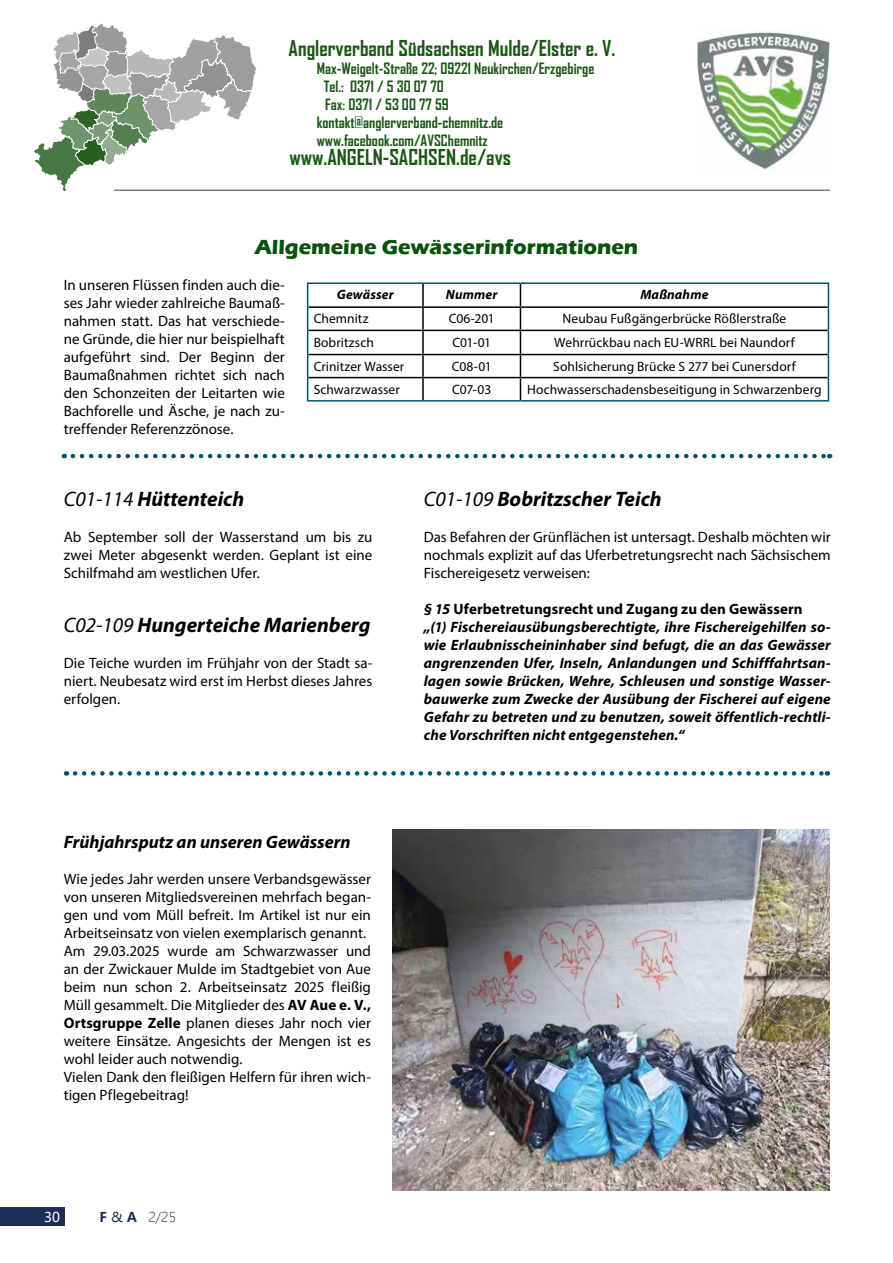
<style>
.page{position:relative;width:893px;height:1263px;background:#fff}
.page>*{position:absolute;margin:0;border:0;box-sizing:border-box;transform-origin:0 0}
.t1{font:italic 21px "Myriad Variable Concept";color:#000}
.t2{font:700 21px "Agency FB";color:#1c5716}
.t3{font:700 21px "Eras ITC";color:#08530c}
.t4{font:italic 18px "Myriad Variable Concept";color:#000}
.t5{font:15px/18px "Myriad Pro";color:#000;text-align:justify}
.t6{font:italic 700 15px/18px "Myriad Pro";letter-spacing:.005em;color:#000}
.t7{font:700 15px "Agency FB";color:#1c5716}
.t8{font:13.5px "Myriad Pro";letter-spacing:.005em;color:#000}
.t9{font:italic 700 13.5px "Myriad Pro";letter-spacing:.015em;color:#000}
.t10{font:300 13.5px "Microsoft Ya Hei";color:#1c2e57}
.t11{font:13.5px "Microsoft Ya Hei";color:#fff}
.s1{font-weight:700}
.s2{font-weight:400}
.s3{font-style:normal}
</style>
<div class="page">
<div style="left:0;top:1208px;width:64px;height:18px;background:#1c2e57"></div>
<svg style="left:34px;top:24px;width:223px;height:167px"></svg>
<img style="left:697px;top:31px;width:133px;height:139px">
<hr style="left:114px;top:190px;width:716px;height:1px;background:#1c5716">
<hr style="left:307px;top:282px;width:116px;height:2px;background:#005271">
<hr style="left:423px;top:282px;width:97px;height:2px;background:#005271">
<hr style="left:520px;top:282px;width:309px;height:2px;background:#005271">
<svg style="left:307px;top:284px;width:1px;height:116px"></svg>
<svg style="left:828px;top:284px;width:1px;height:116px"></svg>
<hr style="left:307px;top:400px;width:116px;height:2px;background:#005271">
<hr style="left:423px;top:400px;width:97px;height:2px;background:#005271">
<hr style="left:520px;top:400px;width:309px;height:2px;background:#005271">
<hr style="left:422px;top:284px;width:2px;height:22px;background:#000">
<hr style="left:308px;top:306px;width:115px;height:2px;background:#000">
<hr style="left:423px;top:306px;width:97px;height:2px;background:#000">
<hr style="left:422px;top:308px;width:2px;height:22px;background:#000">
<hr style="left:520px;top:306px;width:308px;height:2px;background:#000">
<hr style="left:308px;top:330px;width:115px;height:1px;background:#000">
<hr style="left:423px;top:330px;width:97px;height:1px;background:#000">
<hr style="left:422px;top:331px;width:2px;height:23px;background:#000">
<hr style="left:520px;top:330px;width:308px;height:1px;background:#000">
<hr style="left:308px;top:354px;width:115px;height:1px;background:#000">
<hr style="left:423px;top:354px;width:97px;height:1px;background:#000">
<hr style="left:422px;top:355px;width:2px;height:22px;background:#000">
<hr style="left:520px;top:354px;width:308px;height:1px;background:#000">
<hr style="left:308px;top:377px;width:115px;height:1px;background:#000">
<hr style="left:423px;top:377px;width:97px;height:1px;background:#000">
<hr style="left:422px;top:378px;width:2px;height:22px;background:#000">
<hr style="left:520px;top:377px;width:308px;height:1px;background:#000">
<svg style="left:520px;top:284px;width:1px;height:116px"></svg>
<img style="left:392px;top:830px;width:437px;height:361px">
<svg style="left:73px;top:454px;width:757px;height:4px"></svg>
<svg style="left:75px;top:771px;width:753px;height:5px"></svg>
<h1 class="t2" style="left:289px;top:35px;width:328px">Anglerverband Südsachsen Mulde/Elster e. V.</h1>
<p class="t7" style="left:324px;top:77px;width:122px">Tel.: 0371 / 5 30 07 70</p>
<p class="t7" style="left:325px;top:95px;width:125px">Fax: 0371 / 53 00 77 59</p>
<p class="t7" style="left:317px;top:113px;width:188px">kontakt@anglerverband-chemnitz.de</p>
<p class="t7" style="left:317px;top:131px;width:173px">www.facebook.com/AVSChemnitz</p>
<p class="t7" style="left:317px;top:59px;width:279px">Max-Weigelt-Straße 22; 09221 Neukirchen/Erzgebirge</p>
<h1 class="t2" style="left:289px;top:144px;width:223px">www.ANGELN-SACHSEN.de/avs</h1>
<h1 class="t3" style="left:255px;top:234px;width:385px">Allgemeine Gewässerinformationen</h1>
<p class="t5" style="left:64px;top:275px;width:223px">In unseren Flüssen finden auch die&shy;ses Jahr wieder zahlreiche Baumaß&shy;nahmen statt. Das hat verschiede&shy;ne Gründe, die hier nur beispielhaft aufgeführt sind. Der Beginn der Baumaßnahmen richtet sich nach den Schonzeiten der Leitarten wie Bachforelle und Äsche, je nach zu&shy;treffender Referenzzönose.</p>
<h1 class="t1" style="left:64px;top:486px;width:182px">C01-114 Hüttenteich</h1>
<p class="t9" style="left:337px;top:286px;width:59px">Gewässer</p>
<p class="t9" style="left:446px;top:286px;width:53px">Nummer</p>
<p class="t9" style="left:640px;top:286px;width:70px">Maßnahme</p>
<p class="t8" style="left:314px;top:310px;width:56px">Chemnitz</p>
<p class="t8" style="left:449px;top:310px;width:47px">C06-201</p>
<p class="t8" style="left:563px;top:310px;width:225px">Neubau Fußgängerbrücke Rößlerstraße</p>
<p class="t8" style="left:314px;top:334px;width:62px">Bobritzsch</p>
<p class="t8" style="left:452px;top:334px;width:40px">C01-01</p>
<p class="t8" style="left:554px;top:334px;width:242px">Wehrrückbau nach EU-WRRL bei Naundorf</p>
<p class="t8" style="left:314px;top:358px;width:92px">Crinitzer Wasser</p>
<p class="t8" style="left:452px;top:358px;width:42px">C08-01</p>
<p class="t8" style="left:553px;top:358px;width:244px">Sohlsicherung Brücke S 277 bei Cunersdorf</p>
<p class="t8" style="left:314px;top:381px;width:88px">Schwarzwasser</p>
<p class="t8" style="left:452px;top:381px;width:41px">C07-03</p>
<p class="t8" style="left:527px;top:381px;width:296px">Hochwasserschadensbeseitigung in Schwarzenberg</p>
<h1 class="t1" style="left:424px;top:486px;width:239px">C01-109 Bobritzscher Teich</h1>
<p class="t5" style="left:64px;top:527px;width:310px">Ab September soll der Wasserstand um bis zu zwei Meter abgesenkt werden. Geplant ist eine Schilfmahd am westlichen Ufer.</p>
<h1 class="t1" style="left:64px;top:612px;width:308px">C02-109 Hungerteiche Marienberg</h1>
<p class="t5" style="left:64px;top:653px;width:310px">Die Teiche wurden im Frühjahr von der Stadt sa&shy;niert. Neubesatz wird erst im Herbst dieses Jahres erfolgen.</p>
<p class="t4" style="left:64px;top:831px;width:288px">Frühjahrsputz an unseren Gewässern</p>
<p class="t5" style="left:64px;top:869px;width:309px;text-align:left">Wie jedes Jahr werden unsere Verbandsgewässer von unseren Mitgliedsvereinen mehrfach began&shy;gen und vom Müll befreit. Im Artikel ist nur ein Arbeitseinsatz von vielen exemplarisch genannt.<br>Am 29.03.2025 wurde am Schwarzwasser und an der Zwickauer Mulde im Stadtgebiet von Aue beim nun schon 2. Arbeitseinsatz 2025 fleißig Müll gesammelt. Die Mitglieder des <span class="s1">AV Aue e. V., Ortsgruppe Zelle</span> planen dieses Jahr noch vier weitere Einsätze. Angesichts der Mengen ist es wohl leider auch notwendig.<br>Vielen Dank den fleißigen Helfern für ihren wich&shy;tigen Pflegebeitrag!</p>
<p class="t11" style="left:44px;top:1208px;width:17px">30</p>
<p class="t10" style="left:100px;top:1208px;width:78px"><span class="s1">F</span> <span class="s2">&amp;</span> <span class="s1">A</span> 2/25</p>
<p class="t5" style="left:424px;top:527px;width:408px">Das Befahren der Grünflächen ist untersagt. Deshalb möchten wir nochmals explizit auf das Uferbetretungsrecht nach Sächsischem Fischereigesetz verweisen:</p>
<p class="t6" style="left:424px;top:599px;width:408px">§ 15 <span class="s3">Uferbetretungsrecht und Zugang zu den Gewässern<br></span>„(1) Fischereiausübungsberechtigte, ihre Fischereigehilfen so&shy;wie Erlaubnisscheininhaber sind befugt, die an das Gewässer angrenzenden Ufer, Inseln, Anlandungen und Schifffahrtsan&shy;lagen sowie Brücken, Wehre, Schleusen und sonstige Wasser&shy;bauwerke zum Zwecke der Ausübung der Fischerei auf eigene Gefahr zu betreten und zu benutzen, soweit öffentlich-rechtli&shy;che Vorschriften nicht entgegenstehen.“</p>
</div>
